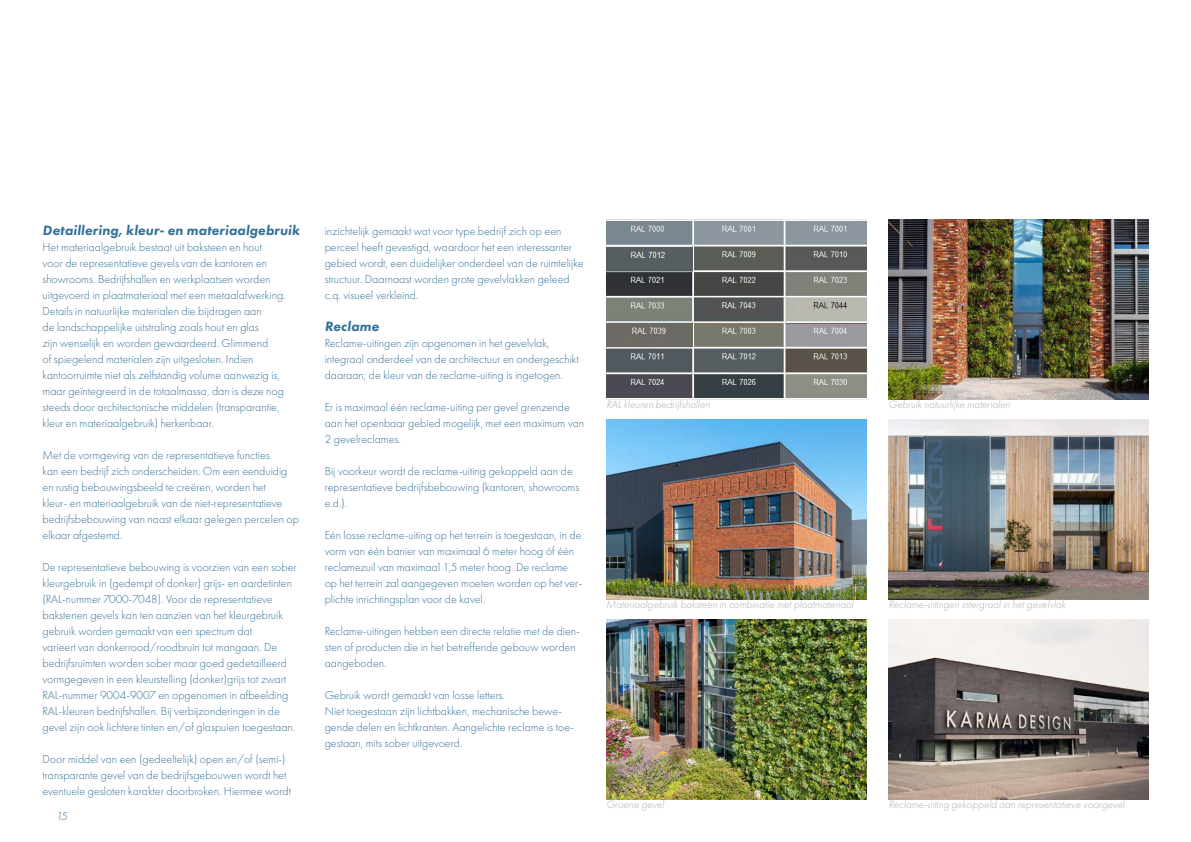
<style>
.page{position:relative;width:1191px;height:842px;background:#fff}
.page>*{position:absolute;margin:0;border:0;box-sizing:border-box;transform-origin:0 0}
.Alineatitel{font:italic 800 14px "Futura PT";letter-spacing:.01em;color:#337297}
.Alineatitel-2{font:300 12px/16px "Futura PT";color:#337297}
.body_tekst{font:300 12px/16px "Futura PT";color:#337297}
.t1{font:italic 300 12px "Futura PT";color:#337297}
.Ondertitel{font:italic 300 11px "Futura PT";color:#b0afae}
</style>
<div class="page">
<img style="left:607px;top:420px;width:259px;height:180px">
<img style="left:889px;top:420px;width:259px;height:180px">
<img style="left:889px;top:619px;width:259px;height:180px">
<img style="left:889px;top:220px;width:259px;height:180px">
<img style="left:607px;top:619px;width:259px;height:180px">
<img style="left:607px;top:220px;width:259px;height:102px">
<img style="left:607px;top:322px;width:259px;height:78px">
<img style="left:607px;top:247px;width:85px;height:25px">
<img style="left:692px;top:296px;width:174px;height:27px">
<img style="left:607px;top:323px;width:85px;height:25px">
<p class="Alineatitel" style="left:43px;top:221px;width:259px">Detaillering, kleur- en materiaalgebruik</p>
<p class="Alineatitel-2" style="left:43px;top:239px;width:245px">Het materiaalgebruik bestaat uit baksteen en hout<br>voor de representatieve gevels van de kantoren en showrooms. Bedrijfshallen en werkplaatsen worden uitgevoerd in plaatmateriaal met een metaalafwerking.<br>Details in natuurlijke materialen die bijdragen aan<br>de landschappelijke uitstraling zoals hout en glas<br>zijn wenselijk en worden gewaardeerd. Glimmend<br>of spiegelend materialen zijn uitgesloten. Indien kantoorruimte niet als zelfstandig volume aanwezig is, maar geïntegreerd in de totaalmassa, dan is deze nog steeds door architectonische middelen (transparantie, kleur en materiaalgebruik) herkenbaar.</p>
<p class="Alineatitel-2" style="left:43px;top:447px;width:258px">Met de vormgeving van de representatieve functies<br>kan een bedrijf zich onderscheiden. Om een eenduidig en rustig bebouwingsbeeld te creëren, worden het<br>kleur- en materiaalgebruik van de niet-representatieve bedrijfsbebouwing van naast elkaar gelegen percelen op elkaar afgestemd.</p>
<p class="Alineatitel-2" style="left:43px;top:559px;width:255px">De representatieve bebouwing is voorzien van een sober kleurgebruik in (gedempt of donker) grijs- en aardetinten (RAL-nummer 7000-7048). Voor de representatieve bakstenen gevels kan ten aanzien van het kleurgebruik gebruik worden gemaakt van een spectrum dat<br>varieert van donkerrood/roodbruin tot mangaan. De bedrijfsruimten worden sober maar goed gedetailleerd vormgegeven in een kleurstelling (donker)grijs tot zwart RAL-nummer 9004-9007 en opgenomen in afbeelding RAL-kleuren bedrijfshallen. Bij verbijzonderingen in de gevel zijn ook lichtere tinten en/of glaspuien toegestaan.</p>
<p class="Alineatitel-2" style="left:43px;top:751px;width:250px">Door middel van een (gedeeltelijk) open en/of (semi-) transparante gevel van de bedrijfsgebouwen wordt het eventuele gesloten karakter doorbroken. Hiermee wordt</p>
<p class="t1" style="left:56px;top:809px;width:13px">15</p>
<p class="Alineatitel-2" style="left:325px;top:223px;width:260px">inzichtelijk gemaakt wat voor type bedrijf zich op een perceel heeft gevestigd, waardoor het een interessanter gebied wordt, een duidelijker onderdeel van de ruimtelijke structuur. Daarnaast worden grote gevelvlakken geleed c.q. visueel verkleind.</p>
<p class="Alineatitel" style="left:325px;top:317px;width:56px">Reclame</p>
<p class="Alineatitel-2" style="left:325px;top:335px;width:255px">Reclame-uitingen zijn opgenomen in het gevelvlak, integraal onderdeel van de architectuur en ondergeschikt daaraan; de kleur van de reclame-uiting is ingetogen.</p>
<p class="body_tekst" style="left:325px;top:399px;width:261px">Er is maximaal één reclame-uiting per gevel grenzende aan het openbaar gebied mogelijk, met een maximum van<br>2 gevelreclames.</p>
<p class="body_tekst" style="left:325px;top:463px;width:256px">Bij voorkeur wordt de reclame-uiting gekoppeld aan de representatieve bedrijfsbebouwing (kantoren, showrooms e.d.).</p>
<p class="body_tekst" style="left:325px;top:527px;width:259px">Eén losse reclame-uiting op het terrein is toegestaan, in de vorm van één banier van maximaal 6 meter hoog óf één reclamezuil van maximaal 1,5 meter hoog. De reclame op het terrein zal aangegeven moeten worden op het ver&shy;plichte inrichtingsplan voor de kavel.</p>
<p class="body_tekst" style="left:325px;top:623px;width:256px">Reclame-uitingen hebben een directe relatie met de dien&shy;sten of producten die in het betreffende gebouw worden aangeboden.</p>
<p class="body_tekst" style="left:325px;top:687px;width:182px">Gebruik wordt gemaakt van losse letters.</p>
<p class="body_tekst" style="left:325px;top:703px;width:251px">Niet toegestaan zijn lichtbakken, mechanische bewe&shy;gende delen en lichtkranten. Aangelichte reclame is toe&shy;gestaan, mits sober uitgevoerd.</p>
<p class="Ondertitel" style="left:606px;top:398px;width:105px">RAL kleuren bedrijfshallen</p>
<p class="Ondertitel" style="left:606px;top:598px;width:249px">Materiaalgebruik baksteen in combinatie met plaatmateriaal</p>
<p class="Ondertitel" style="left:606px;top:798px;width:59px">Groene gevel</p>
<p class="Ondertitel" style="left:888px;top:398px;width:123px">Gebruik natuurlijke materialen</p>
<p class="Ondertitel" style="left:888px;top:598px;width:178px">Reclame-uitingen intergraal in het gevelvlak</p>
<p class="Ondertitel" style="left:888px;top:798px;width:237px">Reclame-uiting gekoppeld aan representatieve voorgevel</p>
</div>
